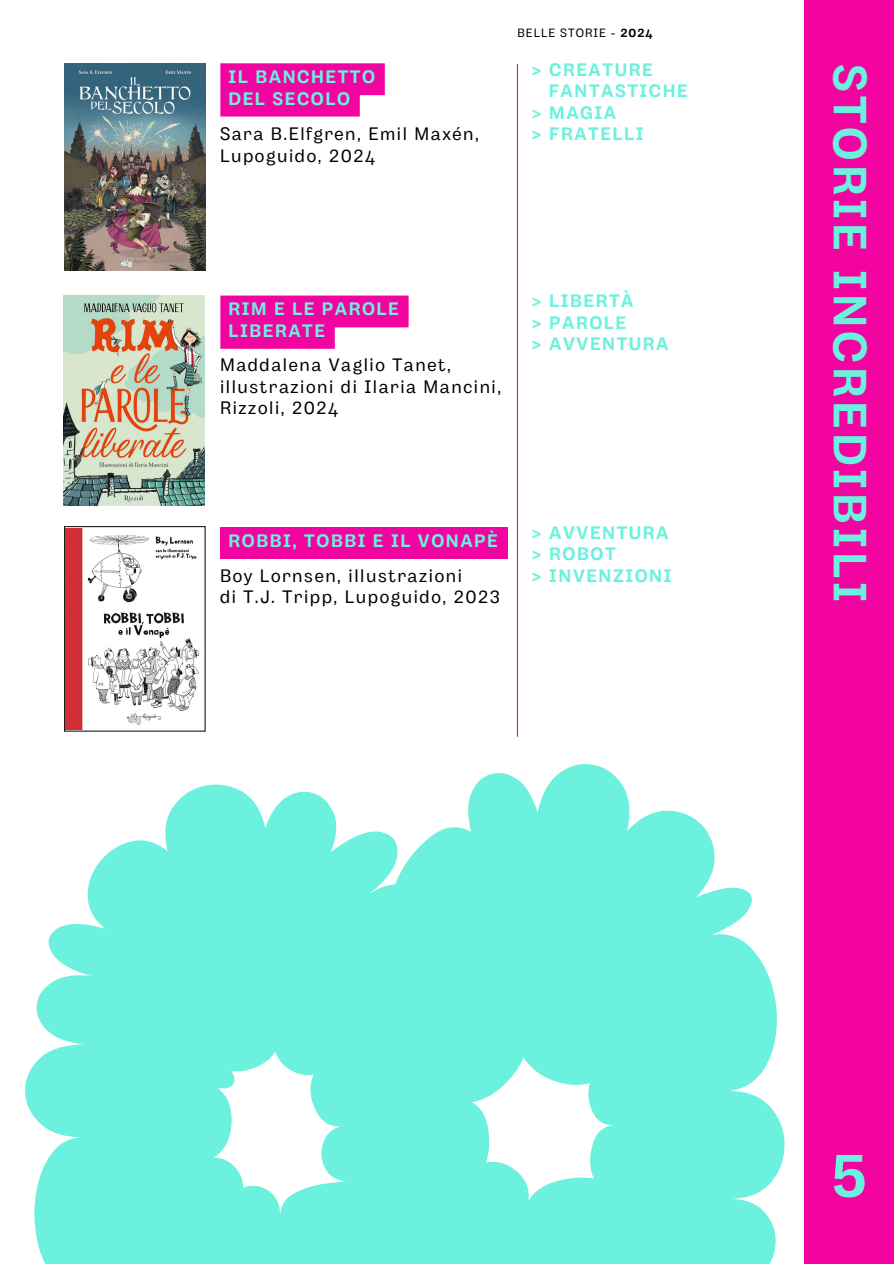
<style>
.page{position:relative;width:894px;height:1264px;background:#fff}
.page>*{position:absolute;margin:0;border:0;box-sizing:border-box;transform-origin:0 0}
.t1{font:1007.7px "Rubik Bubbles";color:#6bf1dd}
.t2{font:700 61.05px "Body Grotesque";color:#6bf1dd}
.t3{font:700 46.5px "Body Grotesque";letter-spacing:.085em;color:#6bf1dd}
.t4{font:18px/21.3px "Body Grotesque";letter-spacing:.09em;color:#000}
.t5{font:700 18px/21.3px "Body Grotesque";letter-spacing:.085em;color:#6bf1dd}
.t6{font:12px "Body Grotesque";letter-spacing:.085em;color:#000}
.s1{font-weight:700}
</style>
<div class="page">
<hr style="left:516px;top:64px;width:2px;height:672px;background:#f303a0">
<div style="left:804px;top:0;width:89px;height:1263px;background:#f303a0"></div>
<img style="left:64px;top:64px;width:141px;height:207px">
<img style="left:64px;top:295px;width:140px;height:210px">
<img style="left:66px;top:528px;width:133px;height:201px">
<div style="left:64px;top:526px;width:141px;height:205px;border:1px solid #000"></div>
<svg style="left:220px;top:63px;width:164px;height:53px;background:#f314a6"></svg>
<svg style="left:220px;top:295px;width:188px;height:54px;background:#f52db0"></svg>
<div style="left:220px;top:527px;width:287px;height:31px;background:#f303a0"></div>
<h2 class="t5" style="left:228px;top:68px;width:148px">IL BANCHETTO<br>DEL SECOLO</h2>
<p class="t4" style="left:220px;top:125px;width:260px">Sara B.Elfgren, Emil Maxén,<br>Lupoguido, 2024</p>
<p class="t6" style="left:517px;top:26px;width:137px">BELLE STORIE - <span class="s1">2024</span></p>
<h2 class="t5" style="left:531px;top:60px;width:123px">&gt; CREATURE</h2>
<h2 class="t5" style="left:548px;top:82px;width:140px">FANTASTICHE</h2>
<h2 class="t5" style="left:531px;top:103px;width:86px">&gt; MAGIA</h2>
<h2 class="t5" style="left:531px;top:124px;width:114px">&gt; FRATELLI</h2>
<p class="t5" style="left:228px;top:300px;width:172px">RIM E LE PAROLE<br>LIBERATE</p>
<h2 class="t4" style="left:220px;top:356px;width:283px">Maddalena Vaglio Tanet, illustrazioni di Ilaria Mancini,<br>Rizzoli, 2024</h2>
<p class="t5" style="left:531px;top:292px;width:139px">&gt; LIBERTÀ<br>&gt; PAROLE<br>&gt; AVVENTURA</p>
<h2 class="t5" style="left:228px;top:531px;width:270px">ROBBI, TOBBI E IL VONAPÈ</h2>
<h3 class="t4" style="left:220px;top:566px;width:281px">Boy Lornsen, illustrazioni<br>di T.J. Tripp, Lupoguido, 2023</h3>
<h2 class="t5" style="left:531px;top:523px;width:142px">&gt; AVVENTURA &gt; ROBOT<br>&gt; INVENZIONI</h2>
<h3 class="t3" style="left:876px;top:64px;width:539px;rotate:90deg">STORIE INCREDIBILI</h3>
<h3 class="t1" style="left:-183px;top:1494px;width:741px;rotate:-90deg">B</h3>
<h2 class="t2" style="left:830px;top:1139px;width:37px">5</h2>
</div>
